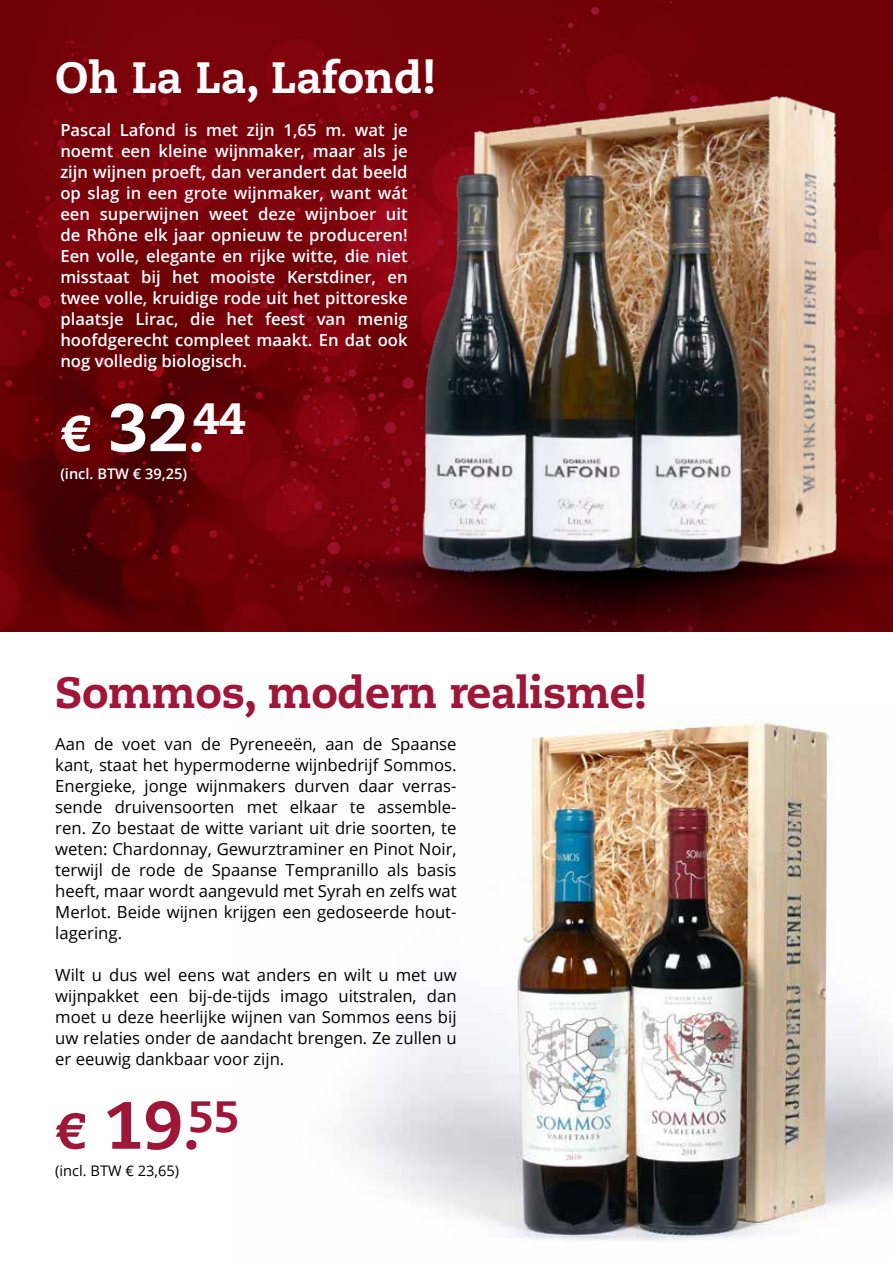
<style>
.page{position:relative;width:893px;height:1263px;background:#fff}
.page>*{position:absolute;margin:0;border:0;box-sizing:border-box;transform-origin:0 0}
.t1{font:800 66.75px "Caecilia LT Std";color:#9e1738}
.t2{font:800 66.75px "Caecilia LT Std";color:#fff}
.t3{font:800 43.8px "Caecilia LT Std";letter-spacing:-.01em;color:#9e1738}
.t4{font:800 43.8px "Caecilia LT Std";color:#fff}
.t5{font:16.65px/21px "Open Sans";color:#000;text-align:justify}
.t6{font:600 16.65px/21px "Open Sans";color:#fff;text-align:justify}
.t7{font:14.55px "Open Sans";color:#000}
.t8{font:600 14.55px "Open Sans";color:#fff}
.s1{font-size:50.1px}
.s2{font-size:54.15px}
</style>
<div class="page">
<img style="left:350px;top:719px;width:543px;height:522px">
<svg style="left:0;top:0;width:893px;height:631px;background:#700108"></svg>
<img style="left:194px;top:527px;width:699px;height:104px">
<img style="left:384px;top:38px;width:501px;height:581px">
<h2 class="t4" style="left:55px;top:51px;width:382px">Oh La La, Lafond!</h2>
<p class="t6" style="left:60px;top:119px;width:349px">Pascal Lafond is met zijn 1,65 m. wat je noemt een kleine wijnmaker, maar als je zijn wijnen proeft, dan verandert dat beeld op slag in een grote wijnmaker, want wát een superwijnen weet deze wijnboer uit de Rhône elk jaar opnieuw te produceren!<br>Een volle, elegante en rijke witte, die niet misstaat bij het mooiste Kerstdiner, en twee volle, kruidige rode uit het pittoreske plaatsje Lirac, die het feest van menig hoofdgerecht compleet maakt. En dat ook nog volledig biologisch.</p>
<h1 class="t2" style="left:60px;top:386px;width:186px"><span class="s1">€</span> 32<span class="s2">.</span><sup>44</sup></h1>
<p class="t8" style="left:60px;top:463px;width:128px">(incl. BTW € 39,25)</p>
<h2 class="t3" style="left:55px;top:665px;width:593px">Sommos, modern realisme!</h2>
<p class="t5" style="left:55px;top:733px;width:403px">Aan de voet van de Pyreneeën, aan de Spaanse kant, staat het hypermoderne wijnbedrijf Sommos.<br>Energieke, jonge wijnmakers durven daar verras&shy;sende druivensoorten met elkaar te assemble&shy;ren. Zo bestaat de witte variant uit drie soorten, te weten: Chardonnay, Gewurztraminer en Pinot Noir, terwijl de rode de Spaanse Tempranillo als basis heeft, maar wordt aangevuld met Syrah en zelfs wat Merlot. Beide wijnen krijgen een gedoseerde hout&shy;lagering.</p>
<p class="t5" style="left:55px;top:964px;width:403px">Wilt u dus wel eens wat anders en wilt u met uw wijnpakket een bij-de-tijds imago uitstralen, dan moet u deze heerlijke wijnen van Sommos eens bij uw relaties onder de aandacht brengen. Ze zullen u er eeuwig dankbaar voor zijn.</p>
<h1 class="t1" style="left:55px;top:1084px;width:186px"><span class="s1">€</span> 19<span class="s2">.</span><sup>55</sup></h1>
<p class="t7" style="left:55px;top:1161px;width:125px">(incl. BTW € 23,65)</p>
</div>
